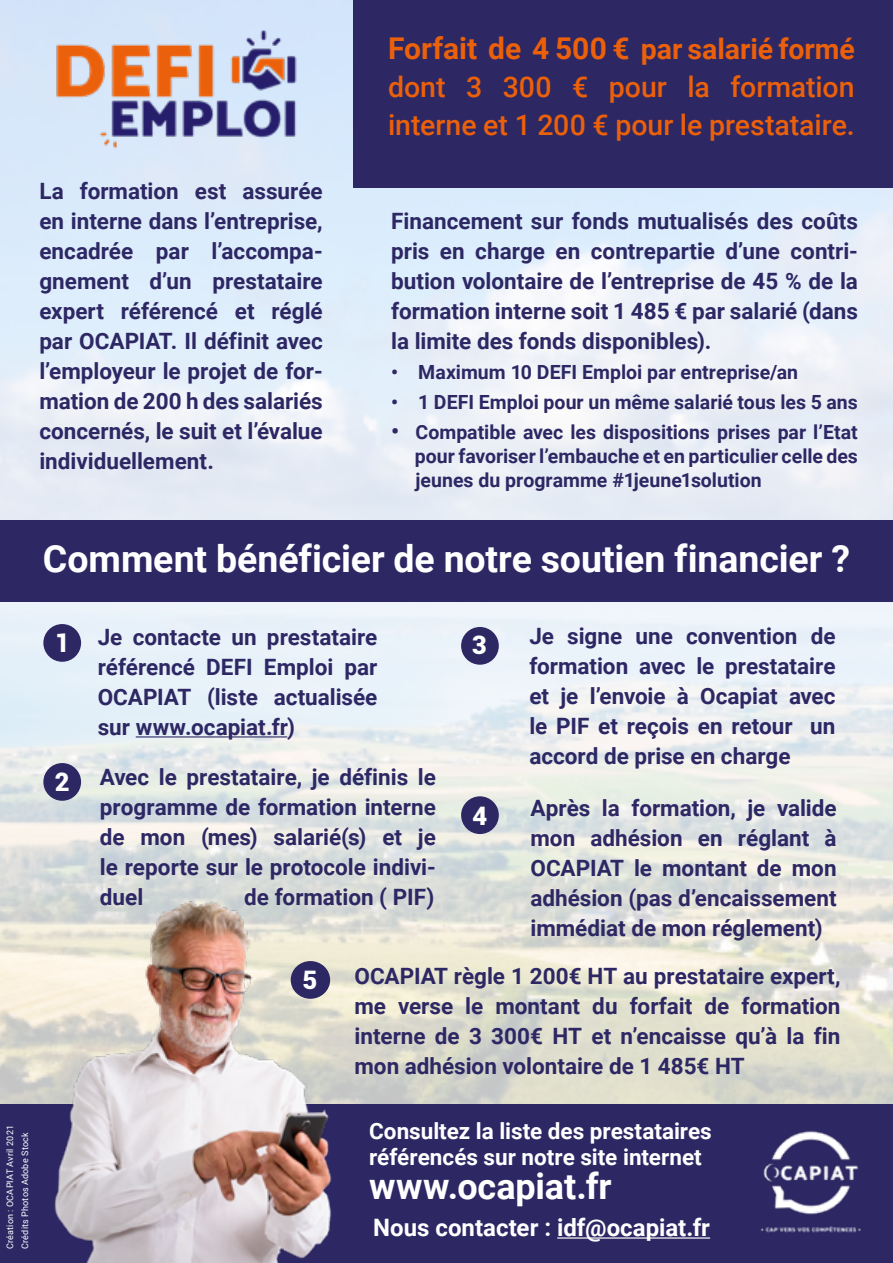
<style>
.page{position:relative;width:893px;height:1263px;background:#fff}
.page>*{position:absolute;margin:0;border:0;box-sizing:border-box;transform-origin:0 0}
.t1{font:700 37.5px "Roboto";letter-spacing:-.005em;color:#fff}
.t2{font:700 36px "Roboto";letter-spacing:-.005em;color:#fff}
.t3{font:500 28.5px/37.5px "Roboto";color:#eb600a;text-align:justify}
.t4{font:900 25.5px "Roboto";color:#fff}
.t5{font:700 24px "Roboto";color:#fff}
.t6{font:700 22.5px/30px "Roboto";color:#2d2764;text-align:justify}
.t7{font:700 22.5px/25.5px "Roboto";color:#fff}
.t8{font:700 19.5px/24px "Roboto";color:#2d2764;text-align:justify}
.t9{font:9px/15px "Roboto";letter-spacing:.025em;color:#fff}
.s1{font-weight:700;font-size:30px}
.s2{font-weight:700}
.s3{font-size:22.5px}
</style>
<div class="page">
<img style="left:0;top:0;width:893px;height:1104px">
<div style="left:0;top:1104px;width:893px;height:159px;background:#2d2764"></div>
<div style="left:354px;top:0;width:539px;height:187px;background:#2d2764"></div>
<div style="left:0;top:520px;width:893px;height:82px;background:#2d2764"></div>
<img style="left:760px;top:1131px;width:101px;height:102px">
<hr style="left:136px;top:736px;width:151px;height:1px;background:#2d2764">
<div style="left:43px;top:624px;width:38px;height:38px;background:#2d2764;border-radius:50%"></div>
<div style="left:461px;top:627px;width:38px;height:38px;background:#2d2764;border-radius:50%"></div>
<div style="left:43px;top:763px;width:38px;height:38px;background:#2d2764;border-radius:50%"></div>
<img style="left:49px;top:892px;width:342px;height:371px">
<div style="left:461px;top:796px;width:38px;height:38px;background:#2d2764;border-radius:50%"></div>
<div style="left:291px;top:961px;width:39px;height:38px;background:#2d2764;border-radius:50%"></div>
<img style="left:7px;top:0;width:335px;height:157px">
<hr style="left:557px;top:1237px;width:153px;height:1px;background:#fff">
<p class="t6" style="left:39px;top:175px;width:285px">La formation est assurée en interne dans l’entreprise, encadrée par l’accompa&shy;gnement d’un prestataire expert référencé et réglé par OCAPIAT. Il définit avec l’employeur le projet de for&shy;mation de 200 h des salariés concernés, le suit et l’évalue individuellement.</p>
<p class="t3" style="left:388px;top:30px;width:468px"><span class="s1">Forfait de 4 500 €</span> <span class="s2">par salarié formé </span>dont 3 300 € pour la formation interne et 1 200 € pour le prestataire.</p>
<p class="t6" style="left:391px;top:205px;width:468px">Financement sur fonds mutualisés des coûts pris en charge en contrepartie d’une contri&shy;bution volontaire de l’entreprise de 45 % de la formation interne soit 1 485 € par salarié (dans la limite des fonds disponibles).</p>
<p class="t8" style="left:391px;top:359px;width:408px">• Maximum 10 DEFI Emploi par entreprise/an</p>
<p class="t8" style="left:391px;top:389px;width:468px">• 1 DEFI Emploi pour un même salarié tous les 5 ans</p>
<p class="t8" style="left:415px;top:419px;width:444px;text-indent:-24px"><span class="s3">•</span> Compatible avec les dispositions prises par l’Etat pour favoriser l’embauche et en particulier celle des jeunes du programme #1jeune1solution</p>
<h1 class="t1" style="left:43px;top:532px;width:809px">Comment bénéficier de notre soutien financier ?</h1>
<p class="t9" style="left:2px;top:1249px;width:125px;rotate:-90deg">Création : OCAPIAT Avril 2021<br>Crédits Photos Adobe Stock</p>
<p class="t6" style="left:98px;top:621px;width:281px">Je contacte un prestataire référencé DEFI Emploi par OCAPIAT (liste actualisée sur www.ocapiat.fr)</p>
<p class="t4" style="left:55px;top:625px;width:16px">1</p>
<p class="t4" style="left:472px;top:627px;width:16px">3</p>
<p class="t4" style="left:55px;top:764px;width:16px">2</p>
<p class="t6" style="left:100px;top:761px;width:337px">Avec le prestataire, je définis le programme de formation interne de mon (mes) salarié(s) et je le reporte sur le protocole indivi&shy;duel</p>
<p class="t6" style="left:244px;top:881px;width:192px">de formation ( PIF)</p>
<p class="t4" style="left:472px;top:798px;width:16px">4</p>
<p class="t6" style="left:529px;top:620px;width:308px">Je signe une convention de formation avec le prestataire et je l’envoie à Ocapiat avec le PIF et reçois en retour un accord de prise en charge</p>
<p class="t6" style="left:530px;top:792px;width:308px">Après la formation, je valide mon adhésion en réglant à OCAPIAT le montant de mon adhésion (pas d’encaissement immédiat de mon réglement)</p>
<p class="t4" style="left:303px;top:962px;width:16px">5</p>
<p class="t6" style="left:354px;top:960px;width:488px">OCAPIAT règle 1 200€ HT au prestataire expert, me verse le montant du forfait de formation interne de 3 300€ HT et n’encaisse qu’à la fin mon adhésion volontaire de 1 485€ HT</p>
<p class="t7" style="left:369px;top:1118px;width:344px">Consultez la liste des prestataires référencés sur notre site internet</p>
<h2 class="t2" style="left:369px;top:1161px;width:244px">www.ocapiat.fr</h2>
<p class="t5" style="left:373px;top:1211px;width:338px">Nous contacter : idf@ocapiat.fr</p>
</div>
